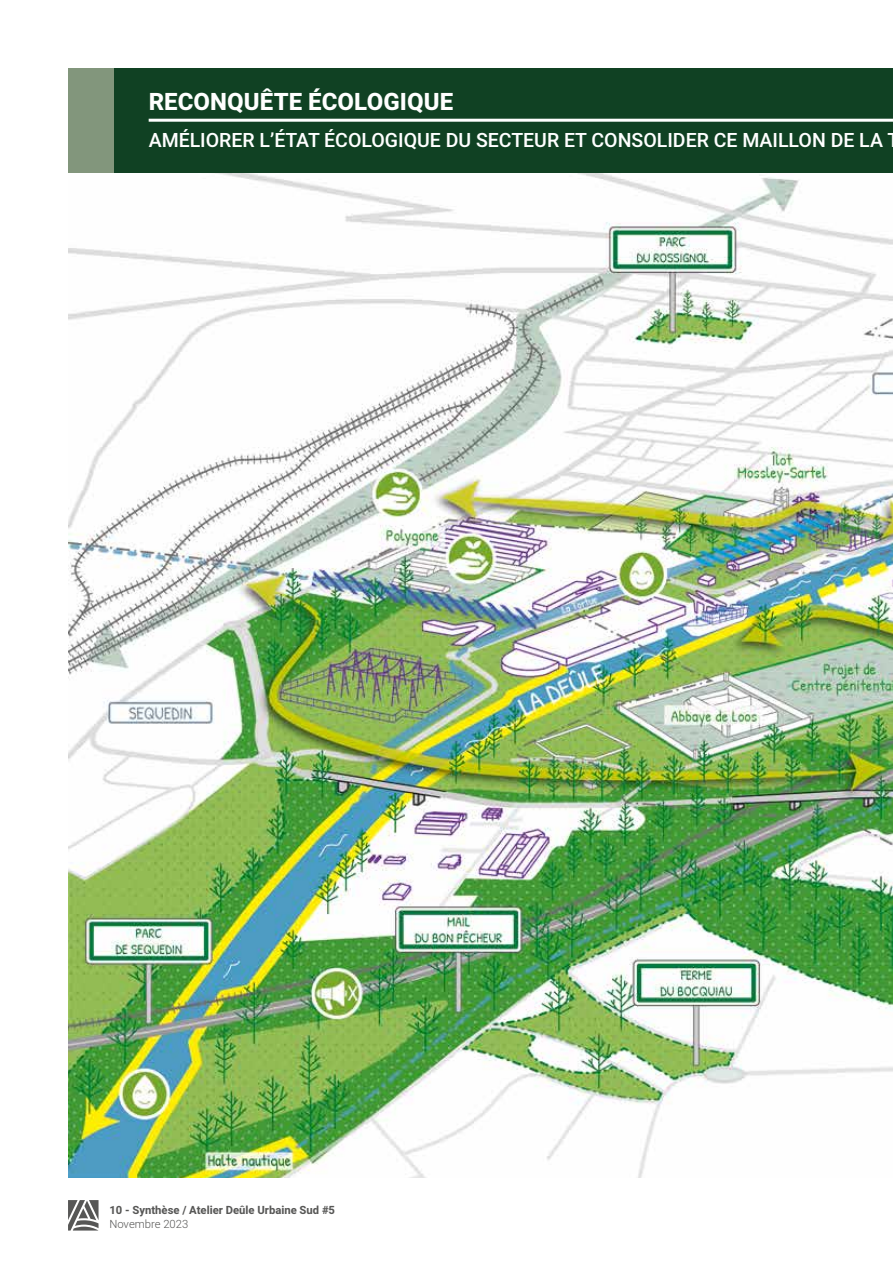
<style>
.page{position:relative;width:893px;height:1263px;background:#fff}
.page>*{position:absolute;margin:0;border:0;box-sizing:border-box;transform-origin:0 0}
.t1{font:800 24px "Heebo";letter-spacing:.005em;color:#fff}
.t2{font:500 19.5px "Heebo";color:#fff}
.t3{font:700 11.25px "Heebo";color:#575756}
.t4{font:300 11.25px "Heebo";color:#575756}
</style>
<div class="page">
<img style="left:68px;top:172px;width:825px;height:1006px">
<svg style="left:68px;top:1200px;width:31px;height:30px"></svg>
<div style="left:68px;top:68px;width:47px;height:104px;background:#82967c"></div>
<div style="left:115px;top:68px;width:778px;height:104px;background:#104123"></div>
<hr style="left:149px;top:119px;width:744px;height:3px;background:#fff">
<p class="t1" style="left:149px;top:85px;width:306px">RECONQUÊTE ÉCOLOGIQUE</p>
<p class="t2" style="left:149px;top:126px;width:736px">AMÉLIORER L’ÉTAT ÉCOLOGIQUE DU SECTEUR ET CONSOLIDER CE MAILLON DE LA</p>
<p class="t3" style="left:109px;top:1203px;width:227px">10 - Synthèse / Atelier Deûle Urbaine Sud #5</p>
<p class="t4" style="left:109px;top:1216px;width:80px">Novembre 2023</p>
</div>
